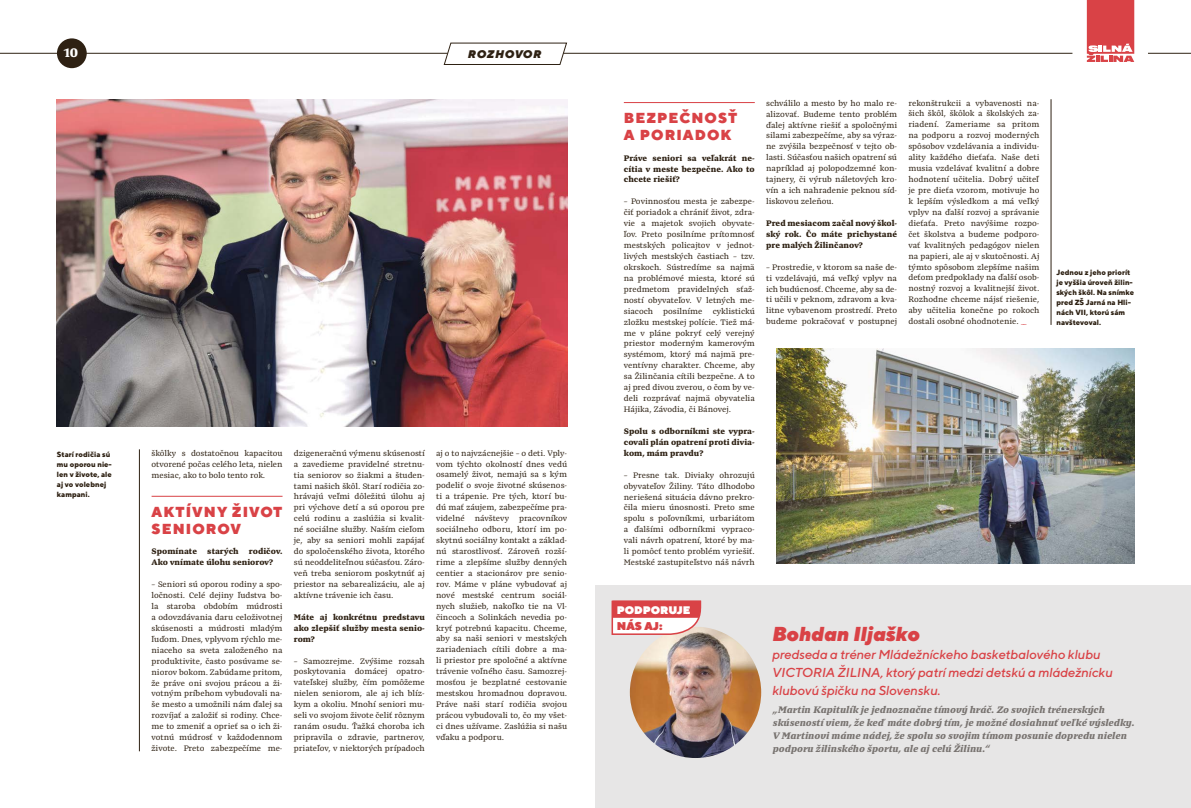
<style>
.page{position:relative;width:1191px;height:808px;background:#fff}
.page>*{position:absolute;margin:0;border:0;box-sizing:border-box;transform-origin:0 0}
.t1{font:italic 900 20.2px "TT Norms";letter-spacing:-.01em;color:#d94246}
.t2{font:900 14.5px/17px "TT Norms";letter-spacing:.075em;color:#d94246}
.t3{font:900 13.1px "Preto Serif";color:#fff}
.t4{font:italic 500 13px/18px "TT Norms";letter-spacing:-.01em;color:#d94246}
.t5{font:800 11.3px "TT Norms";color:#d94246}
.t6{font:italic 900 11.1px "TT Norms";letter-spacing:.07em;color:#2e2113}
.t7{font:800 11px "TT Norms";color:#fff}
.t8{font:italic 900 10px/13px "Preto Serif";color:#787370;scale:1.05 1}
.t9{font:8.5px/10.9px "Preto Serif";color:#2e2113;text-align:justify}
.t10{font:900 8.5px/10.9px "Preto Serif";color:#2e2113;text-align:justify}
.t11{font:800 7.5px/10px "TT Norms";color:#2e2113}
.s1{color:#d94246}
</style>
<div class="page">
<img style="left:57px;top:99px;width:510px;height:328px">
<hr style="left:152px;top:496px;width:130px;height:1px;background:#d94246">
<hr style="left:624px;top:102px;width:131px;height:1px;background:#d94246">
<hr style="left:0;top:53px;width:447px;height:1px;background:#2e2113">
<svg style="left:443px;top:42px;width:124px;height:23px"></svg>
<hr style="left:563px;top:53px;width:509px;height:1px;background:#2e2113">
<svg style="left:1086px;top:0;width:48px;height:62px;background:#de5c5f"></svg>
<hr style="left:1148px;top:53px;width:43px;height:1px;background:#2e2113">
<div style="left:57px;top:38px;width:30px;height:30px;background:#2e2113;border-radius:50%"></div>
<hr style="left:139px;top:449px;width:1px;height:302px;background:#2e2113">
<div style="left:595px;top:585px;width:596px;height:223px;background:#e7e6e6"></div>
<img style="left:630px;top:627px;width:131px;height:131px;border-radius:64px">
<svg style="left:611px;top:600px;width:91px;height:36px;background:#e79798"></svg>
<img style="left:776px;top:349px;width:358px;height:215px">
<hr style="left:1050px;top:99px;width:1px;height:226px;background:#2e2113">
<h3 class="t3" style="left:64px;top:45px;width:16px">10</h3>
<h3 class="t6" style="left:468px;top:47px;width:75px">ROZHOVOR</h3>
<p class="t11" style="left:57px;top:449px;width:56px">Starí rodičia sú mu oporou nie&shy;len v živote, ale aj vo volebnej kampani.</p>
<p class="t9" style="left:152px;top:448px;width:132px">škôlky s dostatočnou kapacitou otvorené počas celého leta, nielen mesiac, ako to bolo tento rok.</p>
<h2 class="t2" style="left:152px;top:503px;width:132px">AKTÍVNY ŽIVOT<br>SENIOROV</h2>
<p class="t10" style="left:152px;top:546px;width:132px">Spomínate starých rodičov.<br>Ako vnímate úlohu seniorov?</p>
<p class="t9" style="left:152px;top:579px;width:132px">– Seniori sú oporou rodiny a spo&shy;ločnosti. Celé dejiny ľudstva bo&shy;la staroba obdobím múdrosti a odovzdávania daru celoživotnej skúsenosti a múdrosti mladým ľuďom. Dnes, vplyvom rýchlo me&shy;niaceho sa sveta založeného na produktivite, často posúvame se&shy;niorov bokom. Zabúdame pritom, že práve oni svojou prácou a ži&shy;votným príbehom vybudovali na&shy;še mesto a umožnili nám ďalej sa rozvíjať a založiť si rodiny. Chce&shy;me to zmeniť a oprieť sa o ich ži&shy;votnú múdrosť v každodennom živote. Preto zabezpečíme me-</p>
<p class="t9" style="left:294px;top:448px;width:132px">dzigeneračnú výmenu skúseností a zavedieme pravidelné stretnu&shy;tia seniorov so žiakmi a študen&shy;tami našich škôl. Starí rodičia zo&shy;hrávajú veľmi dôležitú úlohu aj pri výchove detí a sú oporou pre celú rodinu a zaslúžia si kvalit&shy;né sociálne služby. Naším cieľom je, aby sa seniori mohli zapájať do spoločenského života, ktorého sú neoddeliteľnou súčasťou. Záro&shy;veň treba seniorom poskytnúť aj priestor na sebarealizáciu, ale aj aktívne trávenie ich času.</p>
<p class="t10" style="left:294px;top:611px;width:132px">Máte aj konkrétnu predstavu ako zlepšiť služby mesta senio&shy;rom?</p>
<p class="t9" style="left:294px;top:655px;width:132px">– Samozrejme. Zvýšime rozsah poskytovania domácej opatro&shy;vateľskej služby, čím pomôžeme nielen seniorom, ale aj ich blíz&shy;kym a okoliu. Mnohí seniori mu&shy;seli vo svojom živote čeliť rôznym ranám osudu. Ťažká choroba ich pripravila o zdravie, partnerov, priateľov, v niektorých prípadoch</p>
<p class="t9" style="left:436px;top:447px;width:132px">aj o to najvzácnejšie – o deti. Vply&shy;vom týchto okolností dnes vedú osamelý život, nemajú sa s kým podeliť o svoje životné skúsenos&shy;ti a trápenie. Pre tých, ktorí bu&shy;dú mať záujem, zabezpečíme pra&shy;videlné návštevy pracovníkov sociálneho odboru, ktorí im po&shy;skytnú sociálny kontakt a základ&shy;nú starostlivosť. Zároveň rozší&shy;rime a zlepšíme služby denných centier a stacionárov pre senio&shy;rov. Máme v pláne vybudovať aj nové mestské centrum sociál&shy;nych služieb, nakoľko tie na Vl&shy;čincoch a Solinkách nevedia po&shy;kryť potrebnú kapacitu. Chceme, aby sa naši seniori v mestských zariadeniach cítili dobre a ma&shy;li priestor pre spoločné a aktívne trávenie voľného času. Samozrej&shy;mosťou je bezplatné cestovanie mestskou hromadnou dopravou.<br>Práve naši starí rodičia svojou prácou vybudovali to, čo my všet&shy;ci dnes užívame. Zaslúžia si našu vďaku a podporu.</p>
<h2 class="t2" style="left:624px;top:109px;width:115px">BEZPEČNOSŤ<br>A PORIADOK</h2>
<p class="t10" style="left:624px;top:152px;width:132px">Práve seniori sa veľakrát ne&shy;cítia v meste bezpečne. Ako to chcete riešiť?</p>
<p class="t9" style="left:624px;top:196px;width:132px">– Povinnosťou mesta je zabezpe&shy;čiť poriadok a chrániť život, zdra&shy;vie a majetok svojich obyvate&shy;ľov. Preto posilníme prítomnosť mestských policajtov v jednot&shy;livých mestských častiach – tzv. okrskoch. Sústredíme sa najmä na problémové miesta, ktoré sú predmetom pravidelných sťaž&shy;ností obyvateľov. V letných me&shy;siacoch posilníme cyklistickú zložku mestskej polície. Tiež má&shy;me v pláne pokryť celý verejný priestor moderným kamerovým systémom, ktorý má najmä pre&shy;ventívny charakter. Chceme, aby sa Žilinčania cítili bezpečne. A to aj pred divou zverou, o čom by ve&shy;deli rozprávať najmä obyvatelia Hájika, Závodia, či Bánovej.</p>
<p class="t10" style="left:624px;top:426px;width:132px">Spolu s odborníkmi ste vypra&shy;covali plán opatrení proti divia&shy;kom, mám pravdu?</p>
<p class="t9" style="left:624px;top:470px;width:132px">– Presne tak. Diviaky ohrozujú obyvateľov Žiliny. Táto dlhodobo neriešená situácia dávno prekro&shy;čila mieru únosnosti. Preto sme spolu s poľovníkmi, urbariátom a ďalšími odborníkmi vypraco&shy;vali návrh opatrení, ktoré by ma&shy;li pomôcť tento problém vyriešiť.<br>Mestské zastupiteľstvo náš návrh</p>
<p class="t9" style="left:766px;top:98px;width:132px">schválilo a mesto by ho malo re&shy;alizovať. Budeme tento problém ďalej aktívne riešiť a spoločnými silami zabezpečíme, aby sa výraz&shy;ne zvýšila bezpečnosť v tejto ob&shy;lasti. Súčasťou našich opatrení sú napríklad aj polopodzemné kon&shy;tajnery, či výrub náletových kro&shy;vín a ich nahradenie peknou síd&shy;liskovou zeleňou.</p>
<p class="t10" style="left:766px;top:218px;width:132px">Pred mesiacom začal nový škol&shy;ský rok. Čo máte prichystané pre malých Žilinčanov?</p>
<p class="t9" style="left:766px;top:262px;width:132px">– Prostredie, v ktorom sa naše de&shy;ti vzdelávajú, má veľký vplyv na ich budúcnosť. Chceme, aby sa de&shy;ti učili v peknom, zdravom a kva&shy;litne vybavenom prostredí. Preto budeme pokračovať v postupnej</p>
<p class="t9" style="left:908px;top:97px;width:132px">rekonštrukcii a vybavenosti na&shy;šich škôl, škôlok a školských za&shy;riadení. Zameriame sa pritom na podporu a rozvoj moderných spôsobov vzdelávania a individu&shy;ality každého dieťaťa. Naše deti musia vzdelávať kvalitní a dobre hodnotení učitelia. Dobrý učiteľ je pre dieťa vzorom, motivuje ho k lepším výsledkom a má veľký vplyv na ďalší rozvoj a správanie dieťaťa. Preto navýšime rozpo&shy;čet školstva a budeme podporo&shy;vať kvalitných pedagógov nielen na papieri, ale aj v skutočnosti. Aj týmto spôsobom zlepšíme našim deťom predpoklady na ďalší osob&shy;nostný rozvoj a kvalitnejší život.<br>Rozhodne chceme nájsť riešenie, aby učitelia konečne po rokoch dostali osobné ohodnotenie. <span class="s1">__</span></p>
<p class="t11" style="left:1056px;top:267px;width:79px">Jednou z jeho priorít je vyššia úroveň žilin&shy;ských škôl. Na snímke pred ZŠ Jarná na Hli&shy;nách VII, ktorú sám navštevoval.</p>
<p class="t7" style="left:617px;top:602px;width:75px">PODPORUJE</p>
<h3 class="t5" style="left:617px;top:619px;width:47px">NÁS AJ:</h3>
<h1 class="t1" style="left:772px;top:620px;width:151px">Bohdan Iljaško</h1>
<h3 class="t4" style="left:772px;top:645px;width:343px">predseda a tréner Mládežníckeho basketbalového klubu<br>VICTORIA ŽILINA, ktorý patrí medzi detskú a mládežnícku klubovú špičku na Slovensku.</h3>
<p class="t8" style="left:772px;top:704px;width:347px">„Martin Kapitulík je jednoznačne tímový hráč. Zo svojich trénerských skúseností viem, že keď máte dobrý tím, je možné dosiahnuť veľké výsledky.<br>V Martinovi máme nádej, že spolu so svojim tímom posunie dopredu nielen podporu žilinského športu, ale aj celú Žilinu.“</p>
</div>
